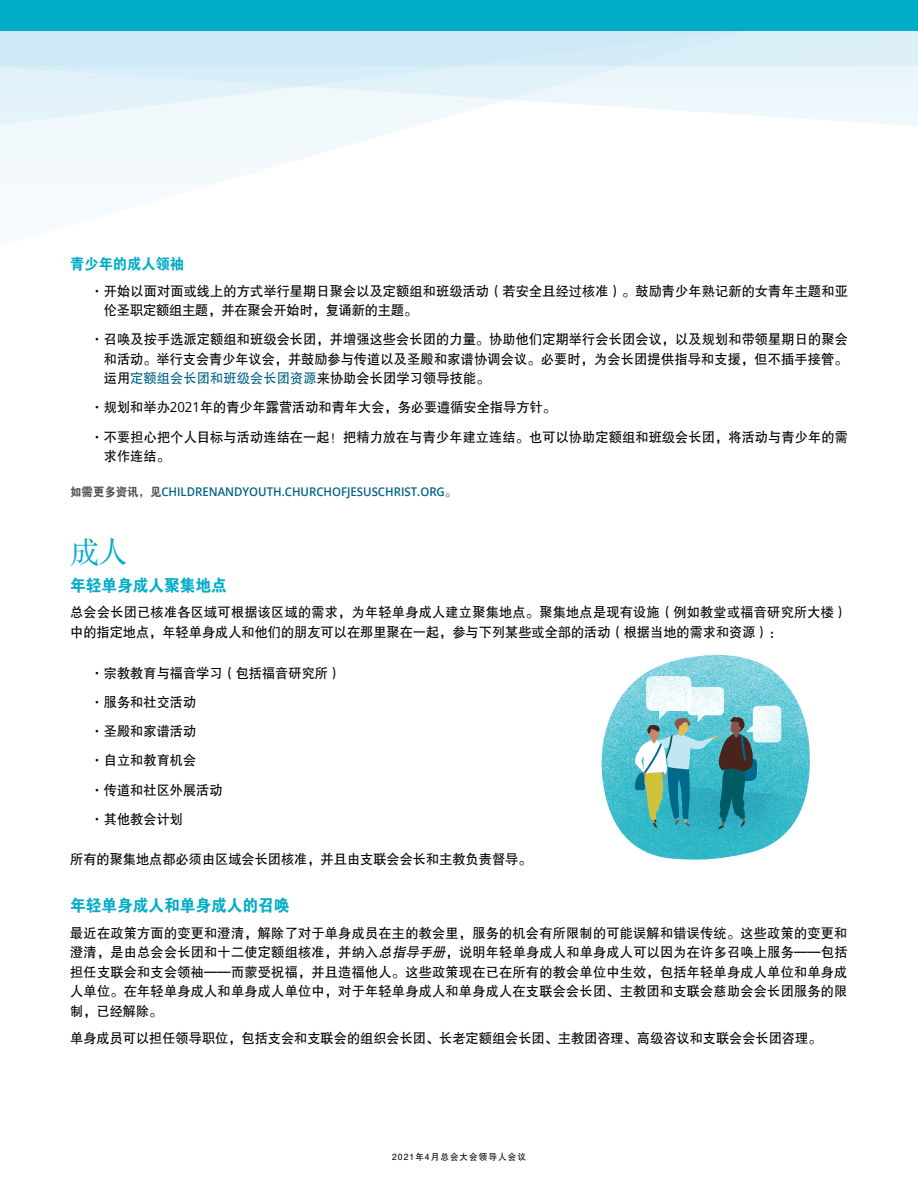
<style>
.page{position:relative;width:918px;height:1188px;background:#fff}
.page>*{position:absolute;margin:0;border:0;box-sizing:border-box;transform-origin:0 0}
.header_left_1{font:29.85px "FZS3 K GBK1 0";color:#00adc8;scale:.95 1}
.subhead{font:16.5px "FZDHTK GBK1 0";color:#00adc8;scale:.95 1}
.subhead_2{font:15px "FZDHTK GBK1 0";color:#00adc8;scale:.95 1}
.copy_last{font:13.8px/19.5px "FZHTK GBK1 0";letter-spacing:.01em;color:#000;scale:.95 1}
.copy{font:13.8px "FZHTK GBK1 0";color:#000;scale:.95 1}
.more_info{font:600 12px "Zoramlds Lat";color:#006186;scale:.95 1}
.t1{font:9px "FZHTK GBK1 0";letter-spacing:.125em;color:#000;scale:.95 1}
.s1{color:#006186}
.s2{font-family:"Zoramlds Lat"}
.s3{font-family:"FZDHTK GBK1 0";font-weight:400;color:#535454}
.s4{font-style:italic}
</style>
<div class="page">
<svg style="left:0;top:125px;width:417px;height:92px"></svg>
<svg style="left:0;top:66px;width:918px;height:59px"></svg>
<svg style="left:0;top:30px;width:918px;height:36px;background:#cbe9f4"></svg>
<div style="left:0;top:0;width:918px;height:30px;background:#00adc8"></div>
<svg style="left:602px;top:654px;width:208px;height:206px"></svg>
<p class="subhead_2" style="left:70px;top:256px;width:122px">青少年的成人领袖</p>
<p class="copy_last" style="left:104px;top:281px;width:785px;text-indent:-14px">·开始以面对面或线上的方式举行星期日聚会以及定额组和班级活动（若安全且经过核准）。鼓励青少年熟记新的女青年主题和亚伦圣职定额组主题，并在聚会开始时，复诵新的主题。</p>
<p class="copy_last" style="left:104px;top:330px;width:785px;text-align:justify;text-indent:-14px">·召唤及按手选派定额组和班级会长团，并增强这些会长团的力量。协助他们定期举行会长团会议，以及规划和带领星期日的聚会和活动。举行支会青少年议会，并鼓励参与传道以及圣殿和家谱协调会议。必要时，为会长团提供指导和支援，但不插手接管。运用<span class="s1">定额组会长团和班级会长团资源</span>来协助会长团学习领导技能。</p>
<p class="copy_last" style="left:90px;top:398px;width:491px">·规划和举办<span class="s2">2021</span>年的青少年露营活动和青年大会，务必要遵循安全指导方针。</p>
<p class="copy_last" style="left:104px;top:427px;width:785px;text-indent:-14px">·不要担心把个人目标与活动连结在一起！把精力放在与青少年建立连结。也可以协助定额组和班级会长团，将活动与青少年的需求作连结。</p>
<p class="more_info" style="left:70px;top:482px;width:408px"><span class="s3">如需更多资讯，见</span>CHILDRENANDYOUTH.CHURCHOFJESUSCHRIST.ORG<span class="s3">。</span></p>
<p class="header_left_1" style="left:70px;top:537px;width:61px">成人</p>
<p class="subhead" style="left:70px;top:576px;width:166px">年轻单身成人聚集地点</p>
<p class="copy_last" style="left:70px;top:603px;width:820px">总会会长团已核准各区域可根据该区域的需求，为年轻单身成人建立聚集地点。聚集地点是现有设施（例如教堂或福音研究所大楼）中的指定地点，年轻单身成人和他们的朋友可以在那里聚在一起，参与下列某些或全部的活动（根据当地的需求和资源）：</p>
<p class="copy_last" style="left:90px;top:663px;width:265px">·宗教教育与福音学习（包括福音研究所）</p>
<p class="copy_last" style="left:90px;top:692px;width:113px">·服务和社交活动</p>
<p class="copy_last" style="left:90px;top:722px;width:113px">·圣殿和家谱活动</p>
<p class="copy_last" style="left:90px;top:751px;width:113px">·自立和教育机会</p>
<p class="copy_last" style="left:90px;top:780px;width:141px">·传道和社区外展活动</p>
<p class="copy_last" style="left:90px;top:809px;width:99px">·其他教会计划</p>
<p class="copy" style="left:70px;top:851px;width:487px">所有的聚集地点都必须由区域会长团核准，并且由支联会会长和主教负责督导。</p>
<p class="subhead" style="left:70px;top:897px;width:232px">年轻单身成人和单身成人的召唤</p>
<p class="copy_last" style="left:70px;top:923px;width:820px;text-align:justify">最近在政策方面的变更和澄清，解除了对于单身成员在主的教会里，服务的机会有所限制的可能误解和错误传统。这些政策的变更和澄清，是由总会会长团和十二使定额组核准，并纳入<span class="s4">总指导手册</span>，说明年轻单身成人和单身成人可以因为在许多召唤上服务——包括担任支联会和支会领袖——而蒙受祝福，并且造福他人。这些政策现在已在所有的教会单位中生效，包括年轻单身成人单位和单身成人单位。在年轻单身成人和单身成人单位中，对于年轻单身成人和单身成人在支联会会长团、主教团和支联会慈助会会长团服务的限制，已经解除。</p>
<p class="copy_last" style="left:70px;top:1029px;width:792px">单身成员可以担任领导职位，包括支会和支联会的组织会长团、长老定额组会长团、主教团咨理、高级咨议和支联会会长团咨理。</p>
<p class="t1" style="left:392px;top:1151px;width:142px">2021年4月总会大会领导人会议</p>
</div>
